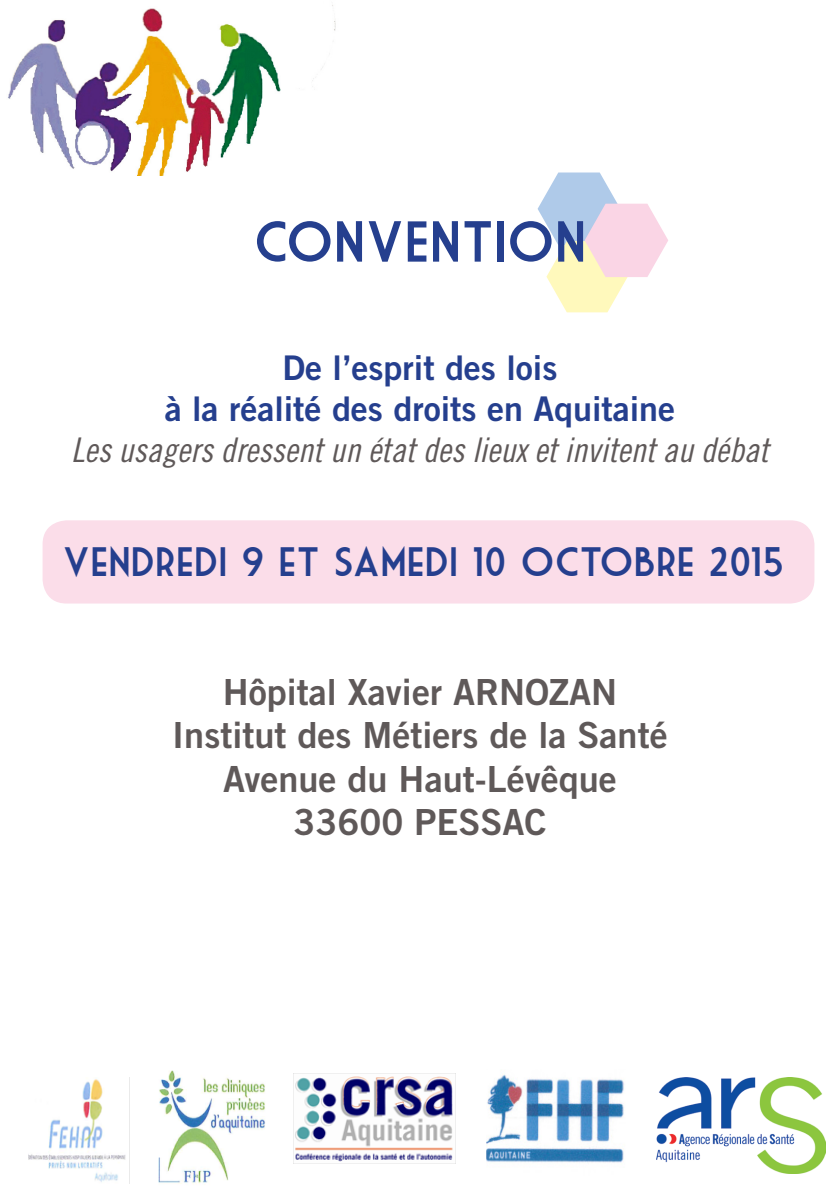
<style>
.page{position:relative;width:840px;height:1191px;background:#fff}
.page>*{position:absolute;margin:0;border:0;box-sizing:border-box;transform-origin:0 0}
.t1{font:56px "Market Deco";color:#253f8e}
.t2{font:40px "Market Deco";color:#253f8e}
.t3{font:36px "Trade Gothic LT Std Bd 2";color:#5f5959}
.t4{font:34px "Trade Gothic LT Std Cn 18 Obl";color:#5f5959}
.t5{font:34px "Trade Gothic LT Std Bd 2";color:#253f8e}
</style>
<div class="page">
<svg style="left:537px;top:172px;width:131px;height:140px"></svg>
<div style="left:43px;top:520px;width:771px;height:83px;background:#fbdde9;border-radius:24px"></div>
<img style="left:656px;top:1077px;width:168px;height:97px">
<img style="left:293px;top:1073px;width:163px;height:91px">
<img style="left:486px;top:1074px;width:138px;height:89px">
<img style="left:159px;top:1070px;width:106px;height:114px">
<img style="left:28px;top:1079px;width:98px;height:103px">
<img style="left:8px;top:5px;width:328px;height:171px">
<p class="t1" style="left:253px;top:211px;width:334px">CONVENTION</p>
<p class="t5" style="left:282px;top:347px;width:276px">De l’esprit des lois</p>
<p class="t5" style="left:165px;top:388px;width:511px">à la réalité des droits en Aquitaine</p>
<p class="t4" style="left:71px;top:430px;width:698px">Les usagers dressent un état des lieux et invitent au débat</p>
<p class="t2" style="left:62px;top:539px;width:723px">VENDREDI 9 ET SAMEDI 10 OCTOBRE 2015</p>
<p class="t3" style="left:223px;top:670px;width:395px">Hôpital Xavier ARNOZAN</p>
<p class="t3" style="left:172px;top:713px;width:496px">Institut des Métiers de la Santé</p>
<p class="t3" style="left:223px;top:756px;width:395px">Avenue du Haut-Lévêque</p>
<p class="t3" style="left:293px;top:799px;width:254px">33600 PESSAC</p>
</div>
